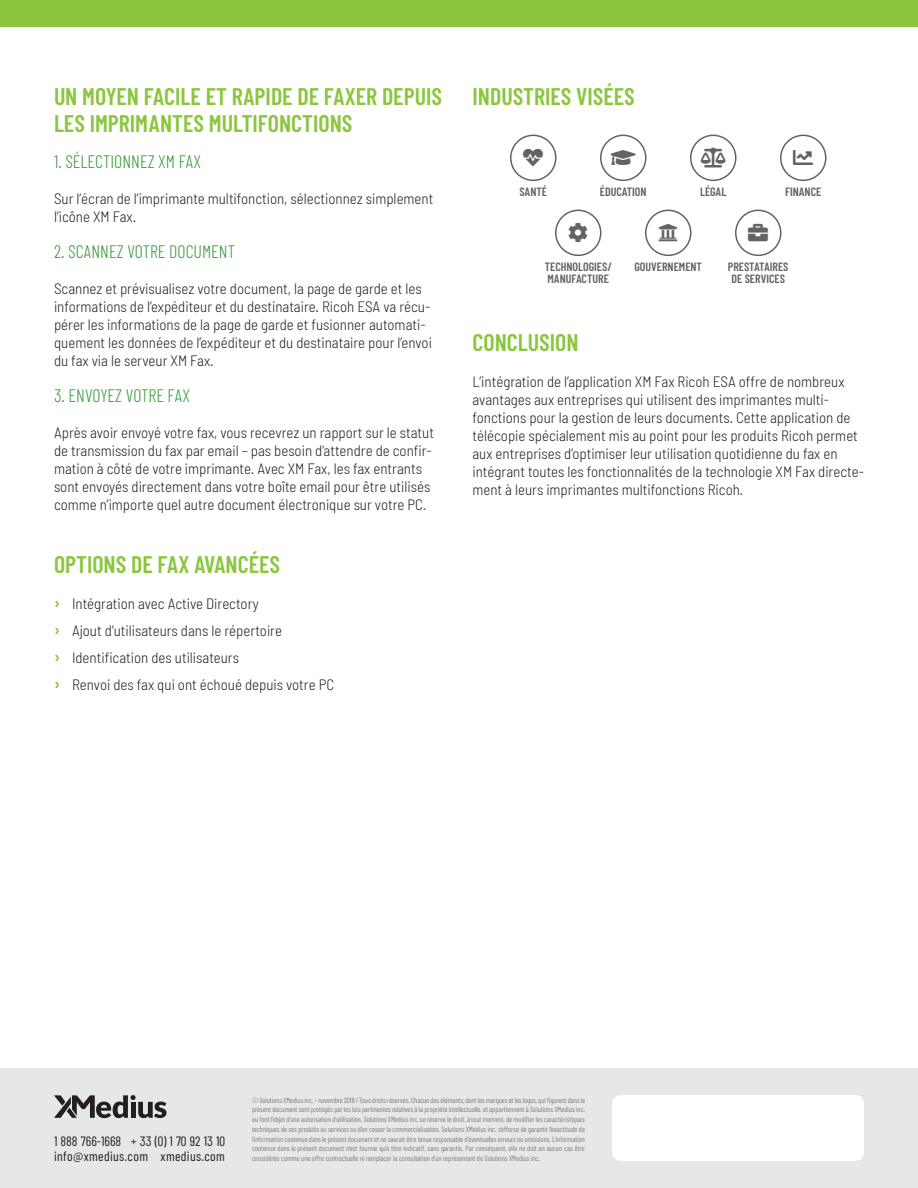
<style>
.page{position:relative;width:918px;height:1188px;background:#fff}
.page>*{position:absolute;margin:0;border:0;box-sizing:border-box;transform-origin:0 0}
.XM-H3-D-Next{font:600 24px/27px "Barlow Condensed";color:#8bc63e}
.XM-H3-D{font:600 24px "Barlow Condensed";color:#8bc63e}
.XM-H4-D{font:300 18px "Barlow Condensed";color:#3a9a3b}
.XM-Txt{font:300 semi-condensed 15px/18px "Barlow";color:#231f20}
.t1{font:13.5px/15px "Barlow Condensed";letter-spacing:.025em;color:#231f20}
.t2{font:600 12px/12px "Barlow Condensed";color:#636366}
.t3{font:300 7.5px/9.8px "Barlow Condensed";color:#636366;text-align:justify}
.s1{font-weight:600;font-size:18px;color:#8bc63e}
</style>
<div class="page">
<div style="left:0;top:0;width:918px;height:27px;background:#8bc63e"></div>
<div style="left:0;top:1068px;width:918px;height:120px;background:#e6e7e9"></div>
<div style="left:612px;top:1095px;width:252px;height:66px;background:#fff;border-radius:9px"></div>
<svg style="left:54px;top:1095px;width:112px;height:23px"></svg>
<div style="left:555px;top:210px;width:47px;height:46px;border:2px solid #636366;border-radius:50%"></div>
<div style="left:690px;top:135px;width:46px;height:46px;border:2px solid #636366;border-radius:50%"></div>
<div style="left:510px;top:135px;width:46px;height:46px;border:2px solid #636366;border-radius:50%"></div>
<div style="left:600px;top:135px;width:46px;height:46px;border:2px solid #636366;border-radius:50%"></div>
<div style="left:735px;top:210px;width:47px;height:46px;border:2px solid #636366;border-radius:50%"></div>
<div style="left:645px;top:210px;width:47px;height:46px;border:2px solid #636366;border-radius:50%"></div>
<div style="left:780px;top:135px;width:46px;height:46px;border:2px solid #636366;border-radius:50%"></div>
<p class="XM-H3-D-Next" style="left:54px;top:82px;width:390px">UN MOYEN FACILE ET RAPIDE DE FAXER DEPUIS<br>LES IMPRIMANTES MULTIFONCTIONS</p>
<p class="XM-H4-D" style="left:54px;top:150px;width:149px">1. SÉLECTIONNEZ XM FAX</p>
<p class="XM-Txt" style="left:54px;top:189px;width:381px">Sur l’écran de l’imprimante multifonction, sélectionnez simplement l’icône XM Fax.</p>
<p class="XM-H4-D" style="left:54px;top:240px;width:183px">2. SCANNEZ VOTRE DOCUMENT</p>
<p class="XM-Txt" style="left:54px;top:279px;width:380px">Scannez et prévisualisez votre document, la page de garde et les informations de l’expéditeur et du destinataire. Ricoh ESA va récu&shy;pérer les informations de la page de garde et fusionner automati&shy;quement les données de l’expéditeur et du destinataire pour l’envoi du fax via le serveur XM Fax.</p>
<p class="XM-H4-D" style="left:54px;top:384px;width:138px">3. ENVOYEZ VOTRE FAX</p>
<p class="XM-Txt" style="left:54px;top:423px;width:382px">Après avoir envoyé votre fax, vous recevrez un rapport sur le statut de transmission du fax par email – pas besoin d’attendre de confir&shy;mation à côté de votre imprimante. Avec XM Fax, les fax entrants sont envoyés directement dans votre boîte email pour être utilisés comme n’importe quel autre document électronique sur votre PC.</p>
<p class="XM-H3-D" style="left:54px;top:549px;width:228px">OPTIONS DE FAX AVANCÉES</p>
<p class="XM-Txt" style="left:54px;top:594px;width:206px"><span class="s1">›</span> Intégration avec Active Directory</p>
<p class="XM-Txt" style="left:54px;top:621px;width:230px"><span class="s1">›</span> Ajout d’utilisateurs dans le répertoire</p>
<p class="XM-Txt" style="left:54px;top:648px;width:187px"><span class="s1">›</span> Identification des utilisateurs</p>
<p class="XM-Txt" style="left:54px;top:675px;width:282px"><span class="s1">›</span> Renvoi des fax qui ont échoué depuis votre PC</p>
<p class="XM-H3-D-Next" style="left:472px;top:82px;width:164px">INDUSTRIES VISÉES</p>
<p class="t2" style="left:519px;top:186px;width:29px">SANTÉ</p>
<p class="t2" style="left:600px;top:186px;width:48px">ÉDUCATION</p>
<p class="t2" style="left:700px;top:186px;width:28px">LÉGAL</p>
<p class="t2" style="left:785px;top:186px;width:38px">FINANCE</p>
<p class="t2" style="left:545px;top:261px;width:69px">TECHNOLOGIES/</p>
<p class="t2" style="left:634px;top:261px;width:69px">GOUVERNEMENT</p>
<p class="t2" style="left:547px;top:273px;width:63px">MANUFACTURE</p>
<p class="t2" style="left:728px;top:261px;width:62px">PRESTATAIRES<br>DE SERVICES</p>
<p class="XM-H3-D" style="left:472px;top:327px;width:108px">CONCLUSION</p>
<p class="XM-Txt" style="left:472px;top:372px;width:393px">L’intégration de l’application XM Fax Ricoh ESA offre de nombreux avantages aux entreprises qui utilisent des imprimantes multi&shy;fonctions pour la gestion de leurs documents. Cette application de télécopie spécialement mis au point pour les produits Ricoh permet aux entreprises d’optimiser leur utilisation quotidienne du fax en intégrant toutes les fonctionnalités de la technologie XM Fax directe&shy;ment à leurs imprimantes multifonctions Ricoh.</p>
<p class="t1" style="left:54px;top:1133px;width:173px">1 888 766-1668 + 33 (0) 1 70 92 13 10 info@xmedius.com xmedius.com</p>
<p class="t3" style="left:252px;top:1095px;width:335px">© Solutions XMedius inc. – novembre 2018 / Tous droits réservés. Chacun des éléments, dont les marques et les logos, qui figurent dans le présent document sont protégés par les lois pertinentes relatives à la propriété intellectuelle, et appartiennent à Solutions XMedius inc. ou font l’objet d’une autorisation d’utilisation. Solutions XMedius inc. se réserve le droit, à tout moment, de modifier les caractéristiques techniques de ses produits ou services ou d’en cesser la commercialisation. Solutions XMedius inc. s’efforce de garantir l’exactitude de l’information contenue dans le présent document et ne saurait être tenue responsable d’éventuelles erreurs ou omissions. L’information contenue dans le présent document n’est fournie qu’à titre indicatif, sans garantie. Par conséquent, elle ne doit en aucun cas être considérée comme une offre contractuelle ni remplacer la consultation d’un représentant de Solutions XMedius inc.</p>
</div>
